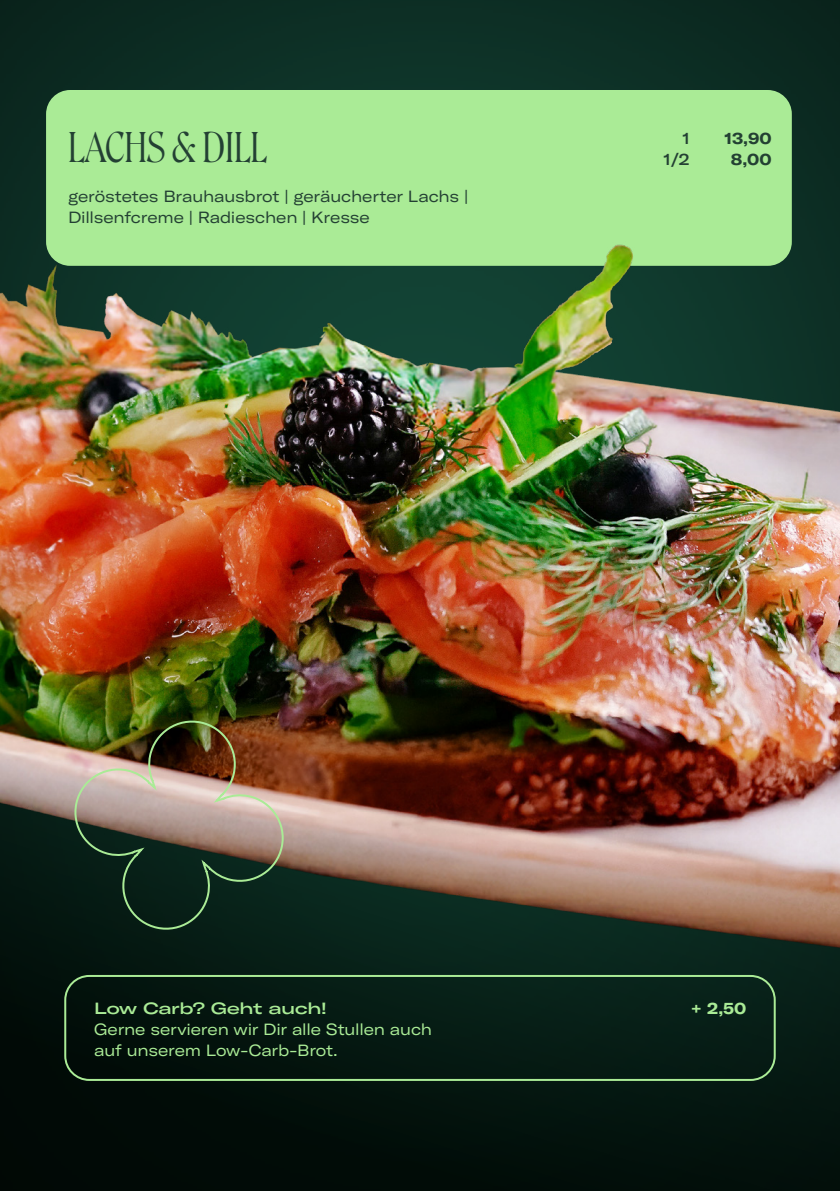
<style>
.page{position:relative;width:840px;height:1191px;background:#fff}
.page>*{position:absolute;margin:0;border:0;box-sizing:border-box;transform-origin:0 0}
.t1{font:300 40px "Roslindale Dsp Cd";color:#234033}
.t2{font:expanded 16px/21px "GT America";letter-spacing:-.01em;color:#234033}
.t3{font:expanded 16px/21px "GT America";letter-spacing:-.01em;color:#aaeb96}
.t4{font:500 expanded 16px "GT America";letter-spacing:-.02em;color:#aaeb96}
.t5{font:700 expanded 16px "GT America";color:#234033}
.t6{font:700 expanded 16px "GT America";color:#aaeb96}
.t7{font:500 expanded 16px/21px "GT America";color:#234033;text-align:right}
</style>
<div class="page">
<div style="left:0;top:0;width:839px;height:1191px;background:#0c2d23"></div>
<div style="left:1px;top:521px;width:838px;height:670px;background:linear-gradient(to right,#010c07,#061c15)"></div>
<div style="left:64px;top:975px;width:711px;height:106px;border:2px solid #aaeb96;border-radius:24px"></div>
<div style="left:46px;top:90px;width:745px;height:176px;background:#aaeb96;border-radius:24px"></div>
<img style="left:0;top:226px;width:839px;height:748px">
<img style="left:69px;top:715px;width:220px;height:220px">
<h1 class="t1" style="left:68px;top:115px;width:200px">LACHS &amp; DILL</h1>
<p class="t2" style="left:68px;top:186px;width:401px">geröstetes Brauhausbrot | geräucherter Lachs |<br>Dillsenfcreme | Radieschen | Kresse</p>
<p class="t7" style="left:663px;top:127px;width:28px">1<br>1/2</p>
<p class="t5" style="left:724px;top:128px;width:49px">13,90</p>
<p class="t5" style="left:730px;top:149px;width:42px">8,00</p>
<p class="t4" style="left:94px;top:998px;width:234px">Low Carb? Geht auch!</p>
<p class="t3" style="left:94px;top:1018px;width:339px">Gerne servieren wir Dir alle Stullen auch auf unserem Low-Carb-Brot.</p>
<p class="t6" style="left:690px;top:997px;width:57px">+ 2,50</p>
</div>
